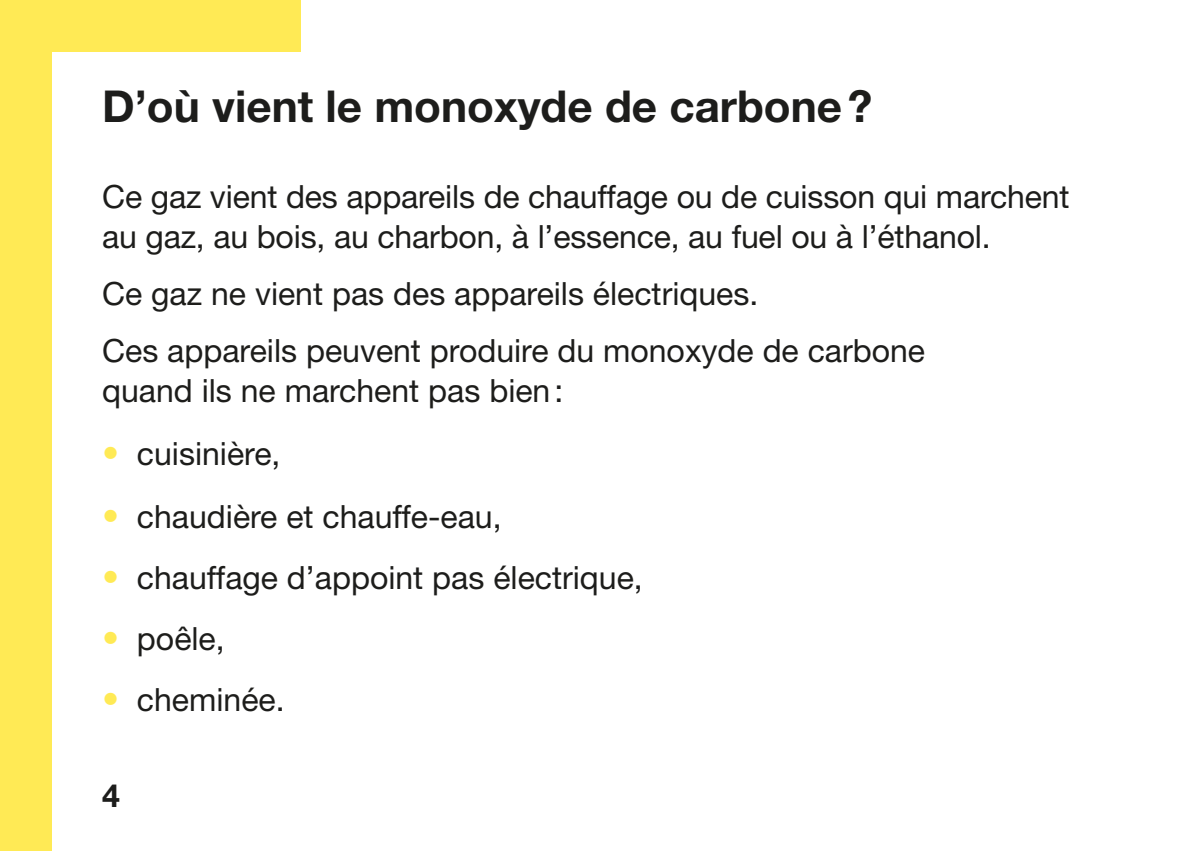
<style>
.page{position:relative;width:1191px;height:851px;background:#fff}
.page>*{position:absolute;margin:0;border:0;box-sizing:border-box;transform-origin:0 0}
.titre_2{font:700 44px "Helvetica Neue LT Std";color:#1d1d1b}
.body_c16{font:32px/40px "Helvetica Neue LT Std";color:#1d1d1b}
.body_c16-2{font:700 32px "Helvetica Neue LT Std";color:#1d1d1b}
.s1{font-size:34px;color:#ffea55}
</style>
<div class="page">
<div style="left:0;top:0;width:51px;height:850px;background:#ffea55"></div>
<div style="left:0;top:0;width:300px;height:51px;background:#ffea55"></div>
<p class="titre_2" style="left:102px;top:79px;width:771px">D’où vient le monoxyde de carbone?</p>
<p class="body_c16" style="left:102px;top:176px;width:969px">Ce gaz vient des appareils de chauffage ou de cuisson qui marchent au gaz, au bois, au charbon, à l’essence, au fuel ou à l’éthanol.</p>
<p class="body_c16" style="left:102px;top:273px;width:658px">Ce gaz ne vient pas des appareils électriques.</p>
<p class="body_c16" style="left:102px;top:330px;width:824px">Ces appareils peuvent produire du monoxyde de carbone quand ils ne marchent pas bien:</p>
<p class="body_c16" style="left:102px;top:433px;width:180px"><span class="s1">•</span> cuisinière,</p>
<p class="body_c16" style="left:102px;top:496px;width:401px"><span class="s1">•</span> chaudière et chauffe-eau,</p>
<p class="body_c16" style="left:102px;top:557px;width:542px"><span class="s1">•</span> chauffage d’appoint pas électrique,</p>
<p class="body_c16" style="left:102px;top:618px;width:124px"><span class="s1">•</span> poêle,</p>
<p class="body_c16" style="left:102px;top:679px;width:184px"><span class="s1">•</span> cheminée.</p>
<p class="body_c16-2" style="left:102px;top:775px;width:19px">4</p>
</div>
